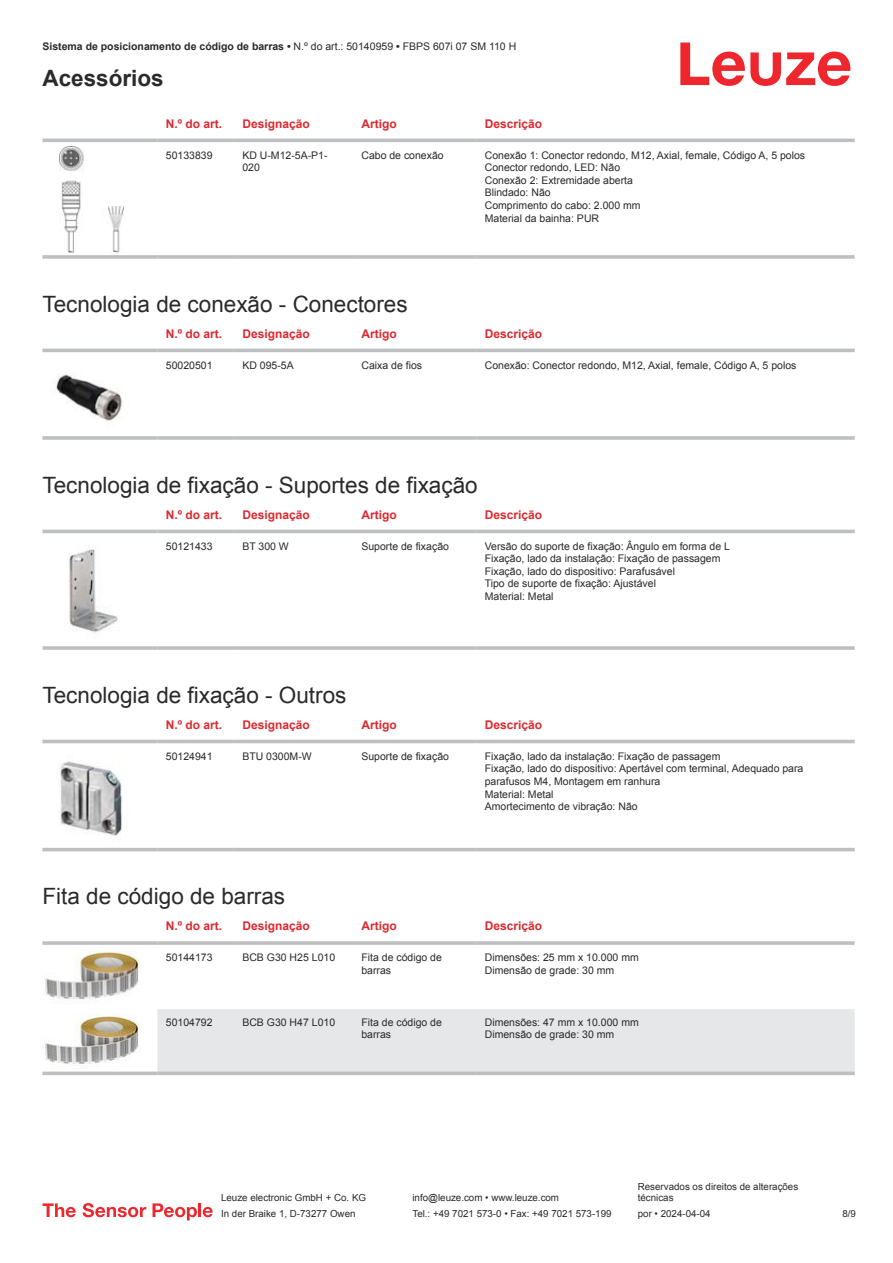
<style>
.page{position:relative;width:893px;height:1263px;background:#fff}
.page>*{position:absolute;margin:0;border:0;box-sizing:border-box;transform-origin:0 0}
.t1{font:22.5px "Arial";color:#2b292a}
.t2{font:700 22.5px "Arial";color:#2b292a}
.t3{font:700 12px "Arial";color:#db2a30}
.t4{font:10.5px/12.6px "Arial";color:#2b292a}
.t5{font:700 10.5px "Arial";color:#2b292a}
.t6{font:9.75px/11.7px "Arial";color:#2b292a}
.s1{font-weight:400}
</style>
<div class="page">
<svg style="left:680px;top:43px;width:170px;height:43px"></svg>
<svg style="left:43px;top:138px;width:812px;height:1px"></svg>
<hr style="left:43px;top:139px;width:114px;height:3px;background:#bdbfc1">
<hr style="left:157px;top:139px;width:77px;height:3px;background:#bdbfc1">
<hr style="left:234px;top:139px;width:119px;height:3px;background:#bdbfc1">
<hr style="left:353px;top:139px;width:123px;height:3px;background:#bdbfc1">
<hr style="left:476px;top:139px;width:379px;height:3px;background:#bdbfc1">
<svg style="left:43px;top:255px;width:114px;height:4px"></svg>
<hr style="left:157px;top:255px;width:77px;height:4px;background:#c7c8ca">
<hr style="left:234px;top:255px;width:119px;height:4px;background:#bdbfc1">
<svg style="left:353px;top:255px;width:123px;height:4px"></svg>
<hr style="left:476px;top:255px;width:379px;height:4px;background:#c7c8ca">
<img style="left:59px;top:146px;width:65px;height:107px">
<svg style="left:43px;top:348px;width:812px;height:5px;fill:#efeff0"></svg>
<hr style="left:43px;top:349px;width:114px;height:3px;background:#bdbfc1">
<hr style="left:157px;top:349px;width:77px;height:3px;background:#bdbfc1">
<hr style="left:234px;top:349px;width:119px;height:3px;background:#bdbfc1">
<hr style="left:353px;top:349px;width:123px;height:3px;background:#bdbfc1">
<hr style="left:476px;top:349px;width:379px;height:3px;background:#bdbfc1">
<hr style="left:43px;top:436px;width:114px;height:4px;background:#bdbfc1">
<hr style="left:157px;top:436px;width:77px;height:4px;background:#c8cacb">
<hr style="left:234px;top:436px;width:119px;height:4px;background:#c3c5c6">
<hr style="left:353px;top:436px;width:123px;height:4px;background:#bdbfc1">
<hr style="left:476px;top:436px;width:379px;height:4px;background:#c8cacb">
<img style="left:56px;top:374px;width:67px;height:48px">
<div style="left:43px;top:529px;width:812px;height:5px;background:#efeff0"></div>
<hr style="left:43px;top:530px;width:114px;height:3px;background:#bdbfc1">
<hr style="left:157px;top:530px;width:77px;height:3px;background:#bdbfc1">
<hr style="left:234px;top:530px;width:119px;height:3px;background:#bdbfc1">
<hr style="left:353px;top:530px;width:123px;height:3px;background:#bdbfc1">
<hr style="left:476px;top:530px;width:379px;height:3px;background:#bdbfc1">
<hr style="left:43px;top:646px;width:114px;height:4px;background:#bdbfc1">
<hr style="left:157px;top:646px;width:77px;height:4px;background:#c8cacb">
<hr style="left:234px;top:646px;width:119px;height:4px;background:#c3c5c6">
<hr style="left:353px;top:646px;width:123px;height:4px;background:#bdbfc1">
<hr style="left:476px;top:646px;width:379px;height:4px;background:#c8cacb">
<img style="left:69px;top:546px;width:49px;height:87px">
<svg style="left:43px;top:739px;width:812px;height:113px"></svg>
<hr style="left:43px;top:740px;width:114px;height:3px;background:#bdbfc1">
<hr style="left:157px;top:740px;width:77px;height:3px;background:#bdbfc1">
<hr style="left:234px;top:740px;width:119px;height:3px;background:#bdbfc1">
<hr style="left:353px;top:740px;width:123px;height:3px;background:#bdbfc1">
<hr style="left:476px;top:740px;width:379px;height:3px;background:#bdbfc1">
<hr style="left:43px;top:848px;width:114px;height:3px;background:#bdbfc1">
<hr style="left:157px;top:848px;width:77px;height:3px;background:#bdbfc1">
<hr style="left:234px;top:848px;width:119px;height:3px;background:#bdbfc1">
<hr style="left:353px;top:848px;width:123px;height:3px;background:#bdbfc1">
<hr style="left:476px;top:848px;width:379px;height:3px;background:#bdbfc1">
<img style="left:43px;top:747px;width:97px;height:98px">
<svg style="left:43px;top:963px;width:811px;height:113px"></svg>
<div style="left:157px;top:1009px;width:698px;height:62px;background:#e6e7e9"></div>
<svg style="left:43px;top:941px;width:114px;height:4px"></svg>
<hr style="left:157px;top:941px;width:77px;height:4px;background:#c6c8c9">
<svg style="left:234px;top:941px;width:119px;height:4px"></svg>
<svg style="left:353px;top:941px;width:123px;height:4px"></svg>
<hr style="left:476px;top:941px;width:379px;height:4px;background:#c6c8c9">
<svg style="left:43px;top:1071px;width:114px;height:4px"></svg>
<svg style="left:157px;top:1071px;width:77px;height:4px"></svg>
<svg style="left:234px;top:1071px;width:119px;height:4px"></svg>
<svg style="left:353px;top:1071px;width:123px;height:4px"></svg>
<svg style="left:476px;top:1071px;width:379px;height:4px;background:#c2c4c6"></svg>
<img style="left:43px;top:949px;width:97px;height:56px">
<img style="left:43px;top:1013px;width:97px;height:56px">
<svg style="left:43px;top:1203px;width:33px;height:14px"></svg>
<svg style="left:83px;top:1203px;width:63px;height:14px"></svg>
<svg style="left:153px;top:1203px;width:44px;height:17px"></svg>
<hr style="left:198px;top:1203px;width:3px;height:14px;background:#ed272d">
<svg style="left:203px;top:1207px;width:10px;height:10px"></svg>
<p class="t5" style="left:43px;top:43px;width:475px">Sistema de posicionamento de código de barras • <span class="s1">N.º do art.: 50140959</span> • <span class="s1">FBPS 607i 07 SM 110 H</span></p>
<h1 class="t2" style="left:43px;top:70px;width:123px">Acessórios</h1>
<p class="t3" style="left:166px;top:119px;width:58px">N.º do art.</p>
<p class="t3" style="left:242px;top:119px;width:69px">Designação</p>
<p class="t3" style="left:361px;top:119px;width:37px">Artigo</p>
<p class="t3" style="left:485px;top:119px;width:59px">Descrição</p>
<p class="t4" style="left:166px;top:150px;width:48px">50133839</p>
<p class="t4" style="left:242px;top:150px;width:87px">KD U-M12-5A-P1-<br>020</p>
<p class="t4" style="left:361px;top:150px;width:84px">Cabo de conexão</p>
<p class="t4" style="left:485px;top:150px;width:322px">Conexão 1: Conector redondo, M12, Axial, female, Código A, 5 polos<br>Conector redondo, LED: Não<br>Conexão 2: Extremidade aberta<br>Blindado: Não<br>Comprimento do cabo: 2.000 mm<br>Material da bainha: PUR</p>
<h1 class="t1" style="left:43px;top:295px;width:367px">Tecnologia de conexão - Conectores</h1>
<p class="t3" style="left:166px;top:329px;width:58px">N.º do art.</p>
<p class="t3" style="left:242px;top:329px;width:69px">Designação</p>
<p class="t3" style="left:361px;top:329px;width:37px">Artigo</p>
<p class="t3" style="left:485px;top:329px;width:59px">Descrição</p>
<p class="t4" style="left:166px;top:360px;width:48px">50020501</p>
<p class="t4" style="left:242px;top:360px;width:53px">KD 095-5A</p>
<p class="t4" style="left:361px;top:360px;width:62px">Caixa de fios</p>
<p class="t4" style="left:485px;top:360px;width:313px">Conexão: Conector redondo, M12, Axial, female, Código A, 5 polos</p>
<h1 class="t1" style="left:43px;top:476px;width:437px">Tecnologia de fixação - Suportes de fixação</h1>
<p class="t3" style="left:166px;top:510px;width:58px">N.º do art.</p>
<p class="t3" style="left:242px;top:510px;width:69px">Designação</p>
<p class="t3" style="left:361px;top:510px;width:37px">Artigo</p>
<p class="t3" style="left:485px;top:510px;width:59px">Descrição</p>
<p class="t4" style="left:166px;top:541px;width:48px">50121433</p>
<p class="t4" style="left:242px;top:541px;width:48px">BT 300 W</p>
<p class="t4" style="left:361px;top:541px;width:89px">Suporte de fixação</p>
<p class="t4" style="left:485px;top:541px;width:247px">Versão do suporte de fixação: Ângulo em forma de L Fixação, lado da instalação: Fixação de passagem Fixação, lado do dispositivo: Parafusável<br>Tipo de suporte de fixação: Ajustável<br>Material: Metal</p>
<h1 class="t1" style="left:43px;top:686px;width:305px">Tecnologia de fixação - Outros</h1>
<p class="t3" style="left:166px;top:720px;width:58px">N.º do art.</p>
<p class="t3" style="left:242px;top:720px;width:69px">Designação</p>
<p class="t3" style="left:361px;top:720px;width:37px">Artigo</p>
<p class="t3" style="left:485px;top:720px;width:59px">Descrição</p>
<p class="t4" style="left:166px;top:751px;width:48px">50124941</p>
<p class="t4" style="left:242px;top:751px;width:71px">BTU 0300M-W</p>
<p class="t4" style="left:361px;top:751px;width:89px">Suporte de fixação</p>
<p class="t4" style="left:485px;top:751px;width:320px">Fixação, lado da instalação: Fixação de passagem<br>Fixação, lado do dispositivo: Apertável com terminal, Adequado para parafusos M4, Montagem em ranhura<br>Material: Metal<br>Amortecimento de vibração: Não</p>
<h1 class="t1" style="left:43px;top:888px;width:244px">Fita de código de barras</h1>
<p class="t3" style="left:166px;top:922px;width:58px">N.º do art.</p>
<p class="t3" style="left:242px;top:922px;width:69px">Designação</p>
<p class="t3" style="left:361px;top:922px;width:37px">Artigo</p>
<p class="t3" style="left:485px;top:922px;width:59px">Descrição</p>
<p class="t4" style="left:166px;top:952px;width:48px">50144173</p>
<p class="t4" style="left:242px;top:952px;width:94px">BCB G30 H25 L010</p>
<p class="t4" style="left:361px;top:952px;width:82px">Fita de código de barras</p>
<p class="t4" style="left:485px;top:952px;width:156px">Dimensões: 25 mm x 10.000 mm<br>Dimensão de grade: 30 mm</p>
<p class="t4" style="left:166px;top:1016px;width:48px">50104792</p>
<p class="t4" style="left:242px;top:1016px;width:94px">BCB G30 H47 L010</p>
<p class="t4" style="left:361px;top:1016px;width:82px">Fita de código de barras</p>
<p class="t4" style="left:485px;top:1016px;width:156px">Dimensões: 47 mm x 10.000 mm<br>Dimensão de grade: 30 mm</p>
<p class="t6" style="left:221px;top:1193px;width:146px">Leuze electronic GmbH + Co. KG</p>
<p class="t6" style="left:412px;top:1193px;width:148px">info@leuze.com • www.leuze.com</p>
<p class="t6" style="left:638px;top:1181px;width:162px">Reservados os direitos de alterações técnicas</p>
<p class="t6" style="left:221px;top:1209px;width:136px">In der Braike 1, D-73277 Owen</p>
<p class="t6" style="left:412px;top:1209px;width:201px">Tel.: +49 7021 573-0 • Fax: +49 7021 573-199</p>
<p class="t6" style="left:638px;top:1209px;width:74px">por • 2024-04-04</p>
<p class="t6" style="left:842px;top:1209px;width:15px">8 /9</p>
</div>
